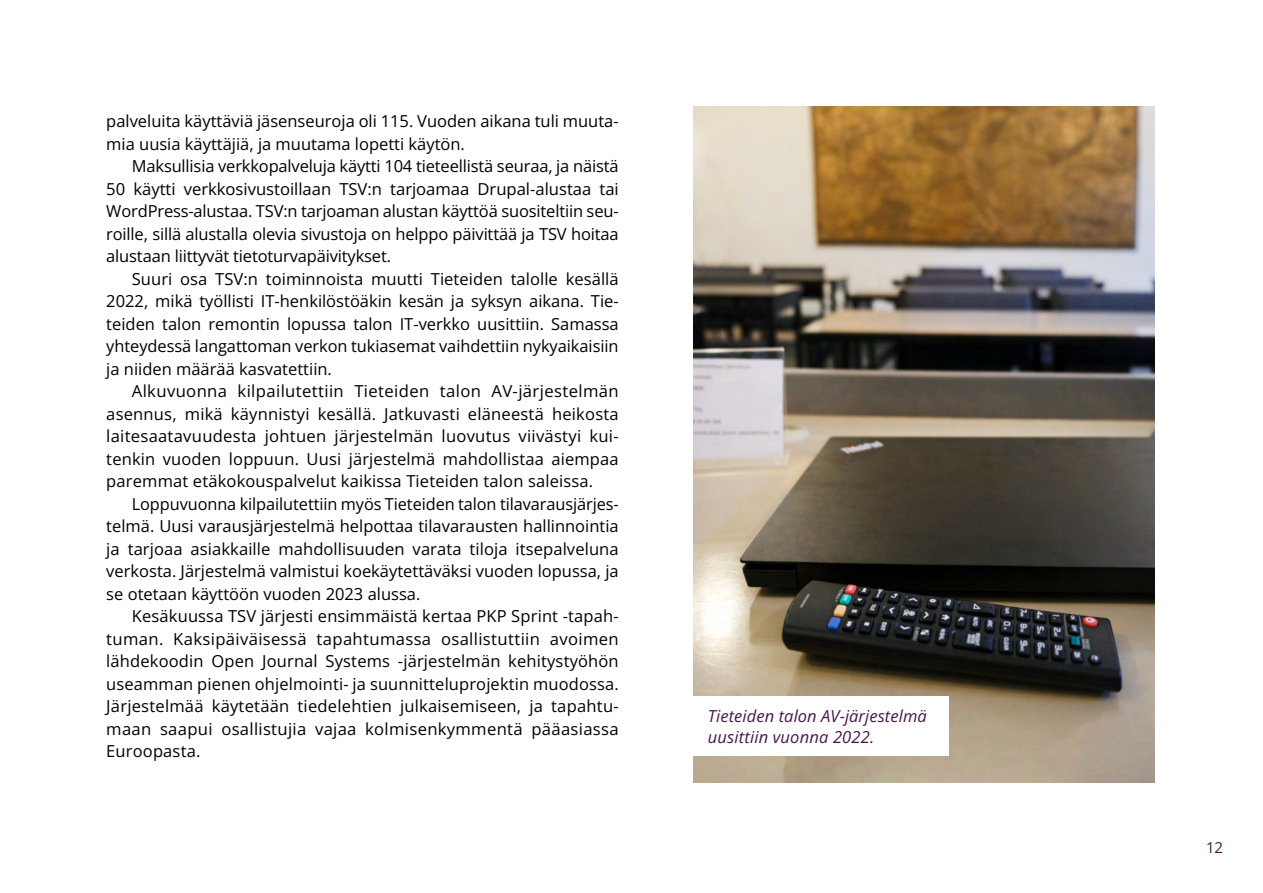
<style>
.page{position:relative;width:1263px;height:893px;background:#fff}
.page>*{position:absolute;margin:0;border:0;box-sizing:border-box;transform-origin:0 0}
.Leipäteksti_SIS{font:16.5px/22.5px "Open Sans";color:#000;text-align:justify}
.P_Leipäteksti{font:16.5px/22.5px "Open Sans";color:#000}
.t1{font:italic 16.5px/21px "Open Sans";letter-spacing:.005em;color:#47154a}
.t2{font:15px "Open Sans";color:#47154a}
</style>
<div class="page">
<img style="left:693px;top:106px;width:461px;height:676px">
<div style="left:693px;top:697px;width:256px;height:59px;background:#fff"></div>
<p class="P_Leipäteksti" style="left:106px;top:109px;width:514px">palveluita käyttäviä jäsenseuroja oli 115. Vuoden aikana tuli muuta&shy;mia uusia käyttäjiä, ja muutama lopetti käytön.</p>
<p class="Leipäteksti_SIS" style="left:106px;top:154px;width:514px;text-indent:26px">Maksullisia verkkopalveluja käytti 104 tieteellistä seuraa, ja näistä 50 käytti verkkosivustoillaan TSV:n tarjoamaa Drupal-alustaa tai WordPress-alustaa. TSV:n tarjoaman alustan käyttöä suositeltiin seu&shy;roille, sillä alustalla olevia sivustoja on helppo päivittää ja TSV hoitaa alustaan liittyvät tietoturvapäivitykset.</p>
<p class="Leipäteksti_SIS" style="left:106px;top:267px;width:514px;text-indent:26px">Suuri osa TSV:n toiminnoista muutti Tieteiden talolle kesällä 2022, mikä työllisti IT-henkilöstöäkin kesän ja syksyn aikana. Tie&shy;teiden talon remontin lopussa talon IT-verkko uusittiin. Samassa yhteydessä langattoman verkon tukiasemat vaihdettiin nykyaikaisiin ja niiden määrää kasvatettiin.</p>
<p class="Leipäteksti_SIS" style="left:106px;top:379px;width:514px;text-indent:26px">Alkuvuonna kilpailutettiin Tieteiden talon AV-järjestelmän asennus, mikä käynnistyi kesällä. Jatkuvasti eläneestä heikosta laitesaatavuudesta johtuen järjestelmän luovutus viivästyi kui&shy;tenkin vuoden loppuun. Uusi järjestelmä mahdollistaa aiempaa paremmat etäkokouspalvelut kaikissa Tieteiden talon saleissa.</p>
<p class="Leipäteksti_SIS" style="left:106px;top:492px;width:514px;text-indent:26px">Loppuvuonna kilpailutettiin myös Tieteiden talon tilavarausjärjes&shy;telmä. Uusi varausjärjestelmä helpottaa tilavarausten hallinnointia ja tarjoaa asiakkaille mahdollisuuden varata tiloja itsepalveluna verkosta. Järjestelmä valmistui koekäytettäväksi vuoden lopussa, ja se otetaan käyttöön vuoden 2023 alussa.</p>
<p class="Leipäteksti_SIS" style="left:106px;top:604px;width:514px;text-indent:26px">Kesäkuussa TSV järjesti ensimmäistä kertaa PKP Sprint -tapah&shy;tuman. Kaksipäiväisessä tapahtumassa osallistuttiin avoimen lähdekoodin Open Journal Systems -järjestelmän kehitystyöhön useamman pienen ohjelmointi- ja suunnitteluprojektin muodossa.<br>Järjestelmää käytetään tiedelehtien julkaisemiseen, ja tapahtu&shy;maan saapui osallistujia vajaa kolmisenkymmentä pääasiassa Euroopasta.</p>
<p class="t1" style="left:708px;top:705px;width:220px">Tieteiden talon AV-järjestelmä uusittiin vuonna 2022.</p>
<p class="t2" style="left:1206px;top:837px;width:19px">12</p>
</div>
